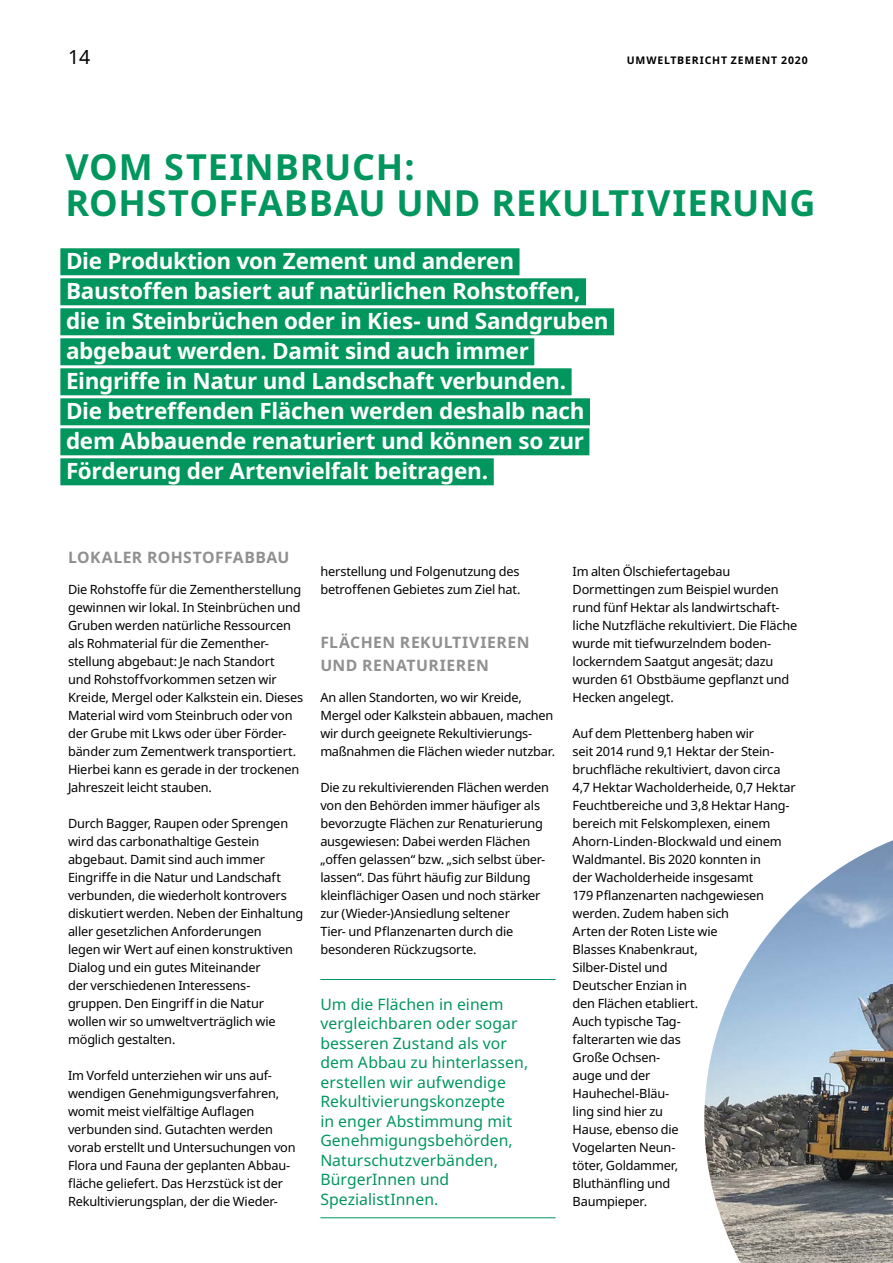
<style>
.page{position:relative;width:893px;height:1263px;background:#fff}
.page>*{position:absolute;margin:0;border:0;box-sizing:border-box;transform-origin:0 0}
.t1{font:700 36px/36px "Noto Sans";letter-spacing:.02em;color:#00965e}
.t2{font:700 22.5px/30px "Noto Sans";letter-spacing:-.015em;color:#fff}
.t3{font:19.5px "Noto Sans";color:#000}
.t4{font:15.75px/19.5px "Noto Sans";letter-spacing:.005em;color:#00965e}
.t5{font:700 15.75px/22.5px "Noto Sans";letter-spacing:.03em;color:#8f908f}
.t6{font:12.75px/18px "Noto Sans";letter-spacing:-.015em;color:#000}
.t7{font:700 10.5px "Noto Sans";letter-spacing:.08em;color:#000}
</style>
<div class="page">
<div style="left:60px;top:248px;width:459px;height:27px;background:#00965e"></div>
<div style="left:60px;top:278px;width:526px;height:27px;background:#00965e"></div>
<div style="left:60px;top:308px;width:554px;height:27px;background:#00965e"></div>
<div style="left:60px;top:338px;width:474px;height:27px;background:#00965e"></div>
<div style="left:60px;top:368px;width:512px;height:27px;background:#00965e"></div>
<div style="left:60px;top:398px;width:530px;height:27px;background:#00965e"></div>
<div style="left:60px;top:428px;width:529px;height:27px;background:#00965e"></div>
<div style="left:60px;top:458px;width:434px;height:27px;background:#00965e"></div>
<hr style="left:320px;top:979px;width:236px;height:1px;background:#00965e">
<hr style="left:320px;top:1217px;width:236px;height:1px;background:#00965e">
<img style="left:704px;top:840px;width:189px;height:423px">
<h3 class="t3" style="left:68px;top:43px;width:24px">14</h3>
<p class="t7" style="left:627px;top:53px;width:182px">UMWELTBERICHT ZEMENT 2020</p>
<h1 class="t1" style="left:65px;top:148px;width:752px">VOM STEINBRUCH:<br>ROHSTOFFABBAU UND REKULTIVIERUNG</h1>
<p class="t2" style="left:66px;top:246px;width:544px">Die Produktion von Zement und anderen Baustoffen basiert auf natürlichen Rohstoffen, die in Steinbrüchen oder in Kies- und Sandgruben abgebaut werden. Damit sind auch immer Eingriffe in Natur und Landschaft verbunden.<br>Die betreffenden Flächen werden deshalb nach dem Abbauende renaturiert und können so zur Förderung der Artenvielfalt beitragen.</p>
<p class="t5" style="left:68px;top:545px;width:223px">LOKALER ROHSTOFFABBAU</p>
<p class="t6" style="left:68px;top:580px;width:237px">Die Rohstoffe für die Zementherstellung gewinnen wir lokal. In Steinbrüchen und Gruben werden natürliche Ressourcen als Rohmaterial für die Zementher&shy;stellung abgebaut: Je nach Standort<br>und Rohstoffvorkommen setzen wir Kreide, Mergel oder Kalkstein ein. Dieses Material wird vom Steinbruch oder von der Grube mit Lkws oder über Förder&shy;bänder zum Zementwerk transportiert.<br>Hierbei kann es gerade in der trockenen Jahreszeit leicht stauben.</p>
<p class="t6" style="left:68px;top:814px;width:237px">Durch Bagger, Raupen oder Sprengen wird das carbonathaltige Gestein abgebaut. Damit sind auch immer Eingriffe in die Natur und Landschaft verbunden, die wiederholt kontrovers diskutiert werden. Neben der Einhaltung aller gesetzlichen Anforderungen<br>legen wir Wert auf einen konstruktiven Dialog und ein gutes Miteinander<br>der verschiedenen Interessens&shy;gruppen. Den Eingriff in die Natur wollen wir so umweltverträglich wie möglich gestalten.</p>
<p class="t6" style="left:68px;top:1066px;width:229px">Im Vorfeld unterziehen wir uns auf&shy;wendigen Genehmigungsverfahren, womit meist vielfältige Auflagen verbunden sind. Gutachten werden vorab erstellt und Untersuchungen von Flora und Fauna der geplanten Abbau&shy;fläche geliefert. Das Herzstück ist der Rekultivierungsplan, der die Wieder-</p>
<p class="t6" style="left:320px;top:562px;width:202px">herstellung und Folgenutzung des betroffenen Gebietes zum Ziel hat.</p>
<p class="t5" style="left:320px;top:631px;width:211px">FLÄCHEN REKULTIVIEREN<br>UND RENATURIEREN</p>
<p class="t6" style="left:320px;top:688px;width:236px">An allen Standorten, wo wir Kreide, Mergel oder Kalkstein abbauen, machen wir durch geeignete Rekultivierungs&shy;maßnahmen die Flächen wieder nutzbar.</p>
<p class="t6" style="left:320px;top:778px;width:230px">Die zu rekultivierenden Flächen werden von den Behörden immer häufiger als bevorzugte Flächen zur Renaturierung ausgewiesen: Dabei werden Flächen „offen gelassen“ bzw. „sich selbst über&shy;lassen“. Das führt häufig zur Bildung kleinflächiger Oasen und noch stärker zur (Wieder-)Ansiedlung seltener<br>Tier- und Pflanzenarten durch die besonderen Rückzugsorte.</p>
<p class="t4" style="left:320px;top:994px;width:210px">Um die Flächen in einem vergleichbaren oder sogar besseren Zustand als vor dem Abbau zu hinterlassen, erstellen wir aufwendige<br>Rekultivierungskonzepte<br>in enger Abstimmung mit<br>Genehmigungsbehörden,<br>Naturschutzverbänden,<br>BürgerInnen und<br>SpezialistInnen.</p>
<p class="t6" style="left:573px;top:562px;width:226px">Im alten Ölschiefertagebau<br>Dormettingen zum Beispiel wurden rund fünf Hektar als landwirtschaft&shy;liche Nutzfläche rekultiviert. Die Fläche wurde mit tiefwurzelndem boden&shy;lockerndem Saatgut angesät; dazu wurden 61 Obstbäume gepflanzt und<br>Hecken angelegt.</p>
<p class="t6" style="left:573px;top:724px;width:225px">Auf dem Plettenberg haben wir<br>seit 2014 rund 9,1 Hektar der Stein&shy;bruchfläche rekultiviert, davon circa<br>4,7 Hektar Wacholderheide, 0,7 Hektar<br>Feuchtbereiche und 3,8 Hektar Hang&shy;bereich mit Felskomplexen, einem<br>Ahorn-Linden-Blockwald und einem<br>Waldmantel. Bis 2020 konnten in<br>der Wacholderheide insgesamt<br>179 Pflanzenarten nachgewiesen werden. Zudem haben sich<br>Arten der Roten Liste wie<br>Blasses Knabenkraut,<br>Silber-Distel und<br>Deutscher Enzian in<br>den Flächen etabliert.<br>Auch typische Tag-<br>falterarten wie das<br>Große Ochsen-<br>auge und der<br>Hauhechel-Bläu-<br>ling sind hier zu<br>Hause, ebenso die<br>Vogelarten Neun-<br>töter, Goldammer,<br>Bluthänfling und<br>Baumpieper.</p>
</div>
